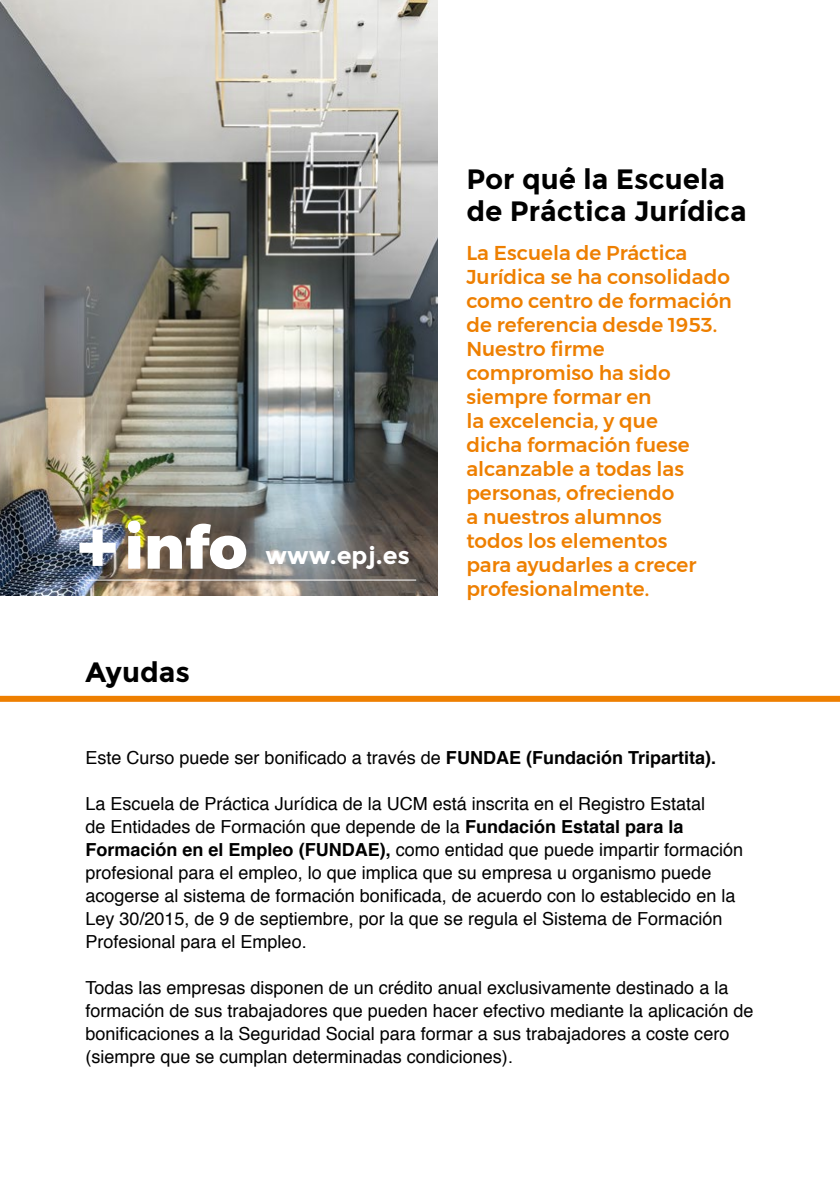
<style>
.page{position:relative;width:840px;height:1191px;background:#fff}
.page>*{position:absolute;margin:0;border:0;box-sizing:border-box;transform-origin:0 0}
.t1{font:800 60px "Montserrat";color:#fff}
.t2{font:700 28px/32px "Montserrat";color:#000}
.t3{font:700 24px "Montserrat";color:#fff}
.t4{font:500 20px/24px "Montserrat";color:#ee7f00}
.t5{font:18px/23px "Helvetica";color:#000}
.s1{font-size:80px}
.s2{font-weight:700}
</style>
<div class="page">
<div style="left:0;top:696px;width:839px;height:6px;background:#ee7f00"></div>
<img style="left:0;top:0;width:437px;height:595px">
<hr style="left:86px;top:579px;width:330px;height:1px;background:#fff">
<h1 class="t1" style="left:77px;top:498px;width:172px"><span class="s1">+</span>info</h1>
<h3 class="t3" style="left:265px;top:541px;width:146px">www.epj.es</h3>
<h2 class="t2" style="left:86px;top:656px;width:106px">Ayudas</h2>
<h2 class="t2" style="left:466px;top:164px;width:282px">Por qué la Escuela de Práctica Jurídica</h2>
<p class="t4" style="left:466px;top:240px;width:267px">La Escuela de Práctica<br>Jurídica se ha consolidado como centro de formación de referencia desde 1953.<br>Nuestro firme compromiso ha sido siempre formar en<br>la excelencia, y que<br>dicha formación fuese alcanzable a todas las personas, ofreciendo<br>a nuestros alumnos<br>todos los elementos<br>para ayudarles a crecer profesionalmente.</p>
<p class="t5" style="left:85px;top:746px;width:632px">Este Curso puede ser bonificado a través de <span class="s2">FUNDAE (Fundación Tripartita).</span></p>
<p class="t5" style="left:85px;top:792px;width:659px">La Escuela de Práctica Jurídica de la UCM está inscrita en el Registro Estatal<br>de Entidades de Formación que depende de la <span class="s2">Fundación Estatal para la Formación en el Empleo (FUNDAE),</span> como entidad que puede impartir formación profesional para el empleo, lo que implica que su empresa u organismo puede acogerse al sistema de formación bonificada, de acuerdo con lo establecido en la Ley 30/2015, de 9 de septiembre, por la que se regula el Sistema de Formación Profesional para el Empleo.</p>
<p class="t5" style="left:85px;top:976px;width:669px">Todas las empresas disponen de un crédito anual exclusivamente destinado a la formación de sus trabajadores que pueden hacer efectivo mediante la aplicación de bonificaciones a la Seguridad Social para formar a sus trabajadores a coste cero (siempre que se cumplan determinadas condiciones).</p>
</div>
